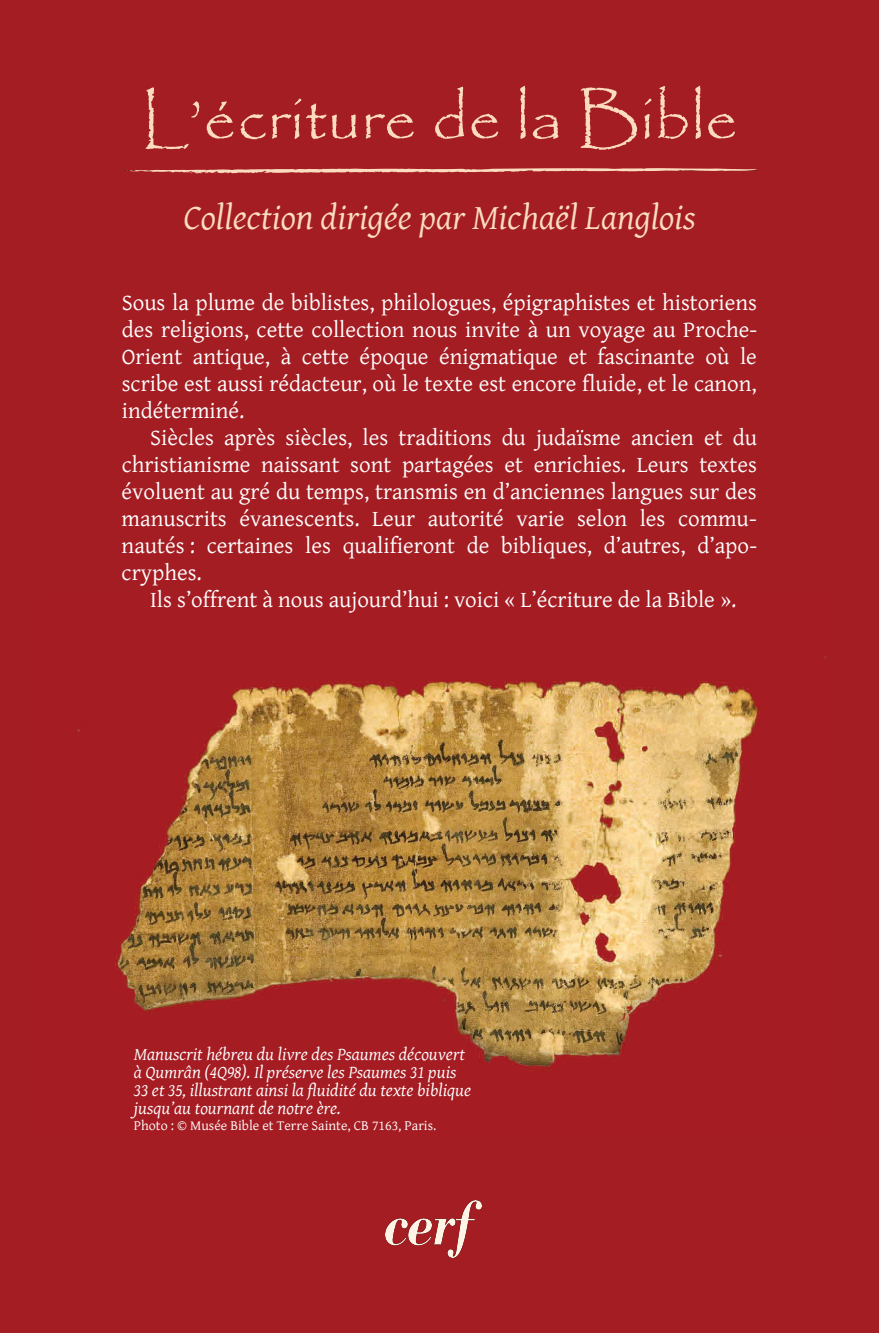
<style>
.page{position:relative;width:879px;height:1333px;background:#fff}
.page>*{position:absolute;margin:0;border:0;box-sizing:border-box;transform-origin:0 0}
.t1{font:64px "Papyrus";letter-spacing:.01em;color:#fbddbe}
.t2{font:italic 35.8px "Gentium Plus";color:#fbddbe}
.t3{font:23px/27px "Gentium Plus";color:#fff;text-align:justify}
.t4{font:italic 18px/18px "Gentium Plus";color:#fff}
.t5{font:14px "Gentium Plus";color:#fff}
</style>
<div class="page">
<div style="left:0;top:0;width:879px;height:1332px;background:#a41d23"></div>
<img style="left:386px;top:1200px;width:95px;height:57px">
<img style="left:77px;top:593px;width:750px;height:475px">
<svg style="left:121px;top:168px;width:636px;height:6px"></svg>
<h1 class="t1" style="left:141px;top:79px;width:599px">L’écriture de la Bible</h1>
<h2 class="t2" style="left:183px;top:183px;width:514px">Collection dirigée par Michaël Langlois</h2>
<p class="t3" style="left:122px;top:287px;width:637px">Sous la plume de biblistes, philologues, épigraphistes et historiens des religions, cette collection nous invite à un voyage au Proche-Orient antique, à cette époque énigmatique et fascinante où le scribe est aussi rédacteur, où le texte est encore fluide, et le canon, indéterminé.</p>
<p class="t3" style="left:122px;top:422px;width:637px;text-indent:29px">Siècles après siècles, les traditions du judaïsme ancien et du christianisme naissant sont partagées et enrichies. Leurs textes évoluent au gré du temps, transmis en d’anciennes langues sur des manuscrits évanescents. Leur autorité varie selon les commu&shy;nautés : certaines les qualifieront de bibliques, d’autres, d’apo&shy;cryphes.</p>
<p class="t3" style="left:150px;top:584px;width:588px">Ils s’offrent à nous aujourd’hui : voici « L’écriture de la Bible ».</p>
<p class="t4" style="left:134px;top:1044px;width:339px">Manuscrit hébreu du livre des Psaumes découvert à Qumrân (4Q98). Il préserve les Psaumes 31 puis 33 et 35, illustrant ainsi la fluidité du texte biblique jusqu’au tournant de notre ère.</p>
<p class="t5" style="left:134px;top:1112px;width:304px">Photo : © Musée Bible et Terre Sainte, CB 7163, Paris.</p>
</div>
